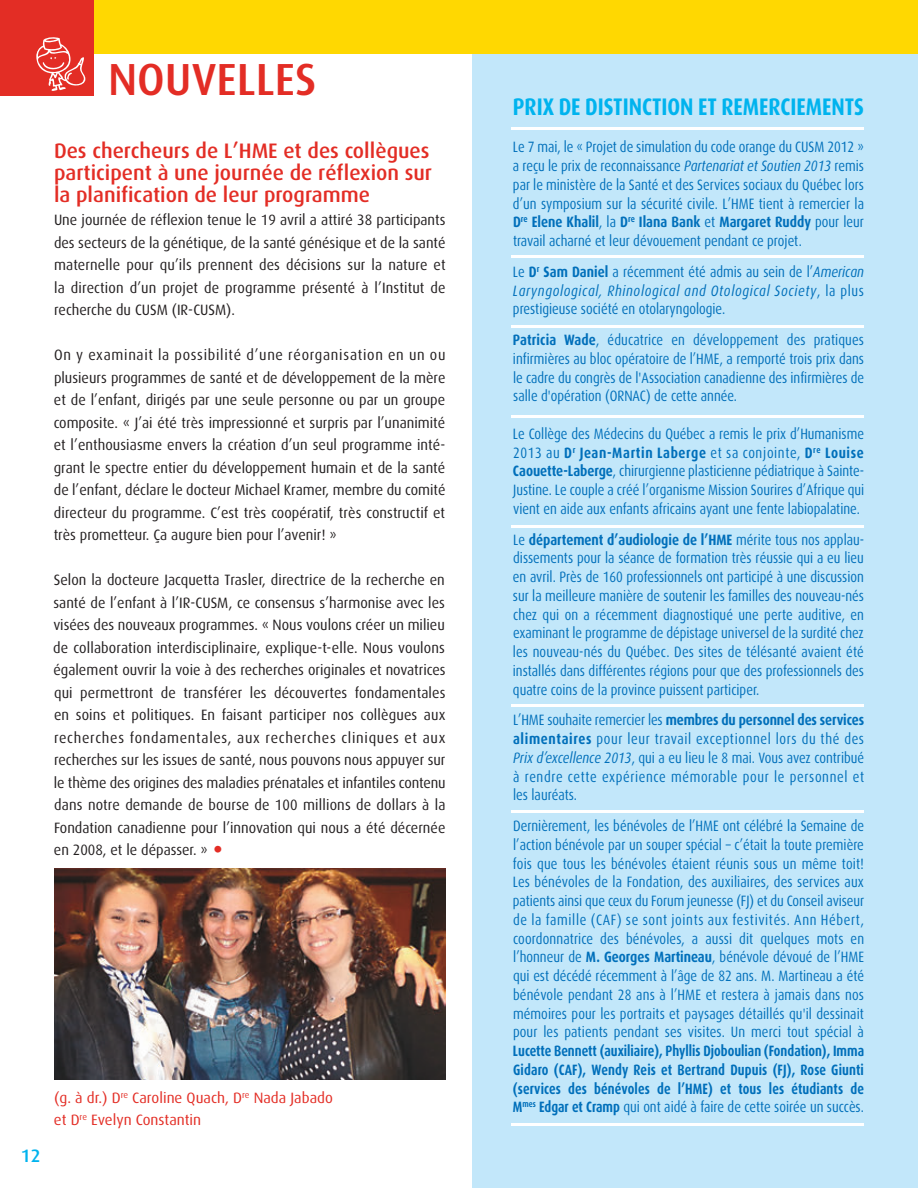
<style>
.page{position:relative;width:918px;height:1188px;background:#fff}
.page>*{position:absolute;margin:0;border:0;box-sizing:border-box;transform-origin:0 0}
.t1{font:500 45px "Dax";color:#e32d25}
.t2{font:36px "Dax";color:#e32d25}
.t3{font:700 24px "Dax";color:#00b3ee;scale:.85 1}
.t4{font:500 21px/22.5px "Dax";color:#e32d25}
.t5{font:500 18px "Dax";color:#00b3ee}
.t6{font:15px/18.8px "Dax";color:#006fba;text-align:justify;scale:.85 1}
.t7{font:15px/22.5px "Dax";color:#231f20;text-align:justify;scale:.95 1}
.t8{font:700 15px/18.8px "Dax";letter-spacing:.01em;color:#006fba;text-align:justify;scale:.8 1}
.t9{font:15px/22.5px "Dax";color:#e32d25}
.s1{font-style:italic}
.s2{font-weight:700}
.s3{font-weight:400}
</style>
<div class="page">
<div style="left:472px;top:33px;width:446px;height:1155px;background:#c2e7fa"></div>
<div style="left:0;top:0;width:918px;height:54px;background:#ffd801"></div>
<hr style="left:511px;top:326px;width:353px;height:2px;background:#fff">
<hr style="left:511px;top:416px;width:353px;height:2px;background:#fff">
<hr style="left:511px;top:705px;width:353px;height:2px;background:#fff">
<hr style="left:511px;top:810px;width:353px;height:3px;background:#fff">
<hr style="left:511px;top:1124px;width:353px;height:2px;background:#fff">
<hr style="left:511px;top:128px;width:353px;height:2px;background:#fff">
<hr style="left:511px;top:255px;width:353px;height:3px;background:#fff">
<div style="left:0;top:0;width:94px;height:96px;background:#e32d25"></div>
<svg style="left:36px;top:37px;width:49px;height:54px"></svg>
<img style="left:54px;top:869px;width:392px;height:211px">
<hr style="left:511px;top:525px;width:353px;height:3px;background:#fff">
<h1 class="t1" style="left:108px;top:54px;width:210px">NOUVELLES</h1>
<h3 class="t4" style="left:54px;top:139px;width:380px">Des chercheurs de L’HME et des collègues participent à une journée de réflexion sur la planification de leur programme</h3>
<p class="t7" style="left:54px;top:209px;width:414px">Une journée de réflexion tenue le 19 avril a attiré 38 participants des secteurs de la génétique, de la santé génésique et de la santé maternelle pour qu’ils prennent des décisions sur la nature et la direction d’un projet de programme présenté à l’Institut de recherche du CUSM (IR-CUSM).</p>
<p class="t7" style="left:54px;top:344px;width:414px">On y examinait la possibilité d’une réorganisation en un ou plusieurs programmes de santé et de développement de la mère et de l’enfant, dirigés par une seule personne ou par un groupe composite. « J’ai été très impressionné et surpris par l’unanimité et l’enthousiasme envers la création d’un seul programme inté&shy;grant le spectre entier du développement humain et de la santé de l’enfant, déclare le docteur Michael Kramer, membre du comité directeur du programme. C’est très coopératif, très constructif et très prometteur. Ça augure bien pour l’avenir! »</p>
<p class="t7" style="left:53px;top:569px;width:415px">Selon la docteure Jacquetta Trasler, directrice de la recherche en santé de l’enfant à l’IR-CUSM, ce consensus s’harmonise avec les visées des nouveaux programmes. « Nous voulons créer un milieu de collaboration interdisciplinaire, explique-t-elle. Nous voulons également ouvrir la voie à des recherches originales et novatrices qui permettront de transférer les découvertes fondamentales en soins et politiques. En faisant participer nos collègues aux recherches fondamentales, aux recherches cliniques et aux recherches sur les issues de santé, nous pouvons nous appuyer sur le thème des origines des maladies prénatales et infantiles contenu dans notre demande de bourse de 100 millions de dollars à la Fondation canadienne pour l’innovation qui nous a été décernée en 2008, et le dépasser. »</p>
<h2 class="t2" style="left:212px;top:830px;width:13px">•</h2>
<p class="t5" style="left:21px;top:1145px;width:21px">12</p>
<p class="t9" style="left:54px;top:1086px;width:280px">(g. à dr.) D<sup>re</sup> Caroline Quach, D<sup>re</sup> Nada Jabado et D<sup>re</sup> Evelyn Constantin</p>
<h3 class="t3" style="left:513px;top:93px;width:414px">PRIX DE DISTINCTION ET REMERCIEMENTS</h3>
<p class="t6" style="left:513px;top:138px;width:415px">Le 7 mai, le « Projet de simulation du code orange du CUSM 2012 » a reçu le prix de reconnaissance <span class="s1">Partenariat et Soutien 2013</span> remis par le ministère de la Santé et des Services sociaux du Québec lors d’un symposium sur la sécurité civile. L’HME tient à remercier la <span class="s2">D</span><sup>re</sup> <span class="s2">Elene Khalil</span>, la <span class="s2">D</span><sup>re</sup> <span class="s2">Ilana Bank</span> et <span class="s2">Margaret Ruddy</span> pour leur travail acharné et leur dévouement pendant ce projet.</p>
<p class="t6" style="left:513px;top:262px;width:414px">Le <span class="s2">D</span><sup>r</sup> <span class="s2">Sam Daniel</span> a récemment été admis au sein de l’<span class="s1">American Laryngological, Rhinological and Otological Society</span>, la plus prestigieuse société en otolaryngologie.</p>
<p class="t6" style="left:513px;top:331px;width:415px"><span class="s2">Patricia Wade</span>, éducatrice en développement des pratiques infirmières au bloc opératoire de l’HME, a remporté trois prix dans le cadre du congrès de l'Association canadienne des infirmières de salle d'opération (ORNAC) de cette année.</p>
<p class="t6" style="left:513px;top:424px;width:415px">Le Collège des Médecins du Québec a remis le prix d’Huma nisme 2013 au <span class="s2">D</span><sup>r</sup> <span class="s2">Jean-Martin Laberge</span> et sa conjointe, <span class="s2">D</span><sup>re</sup> <span class="s2">Louise Caouette-Laberge</span>, chirurgienne plasticienne pédiatrique à Sainte-Justine. Le couple a créé l’organisme Mission Sourires d’Afrique qui vient en aide aux enfants africains ayant une fente labiopalatine.</p>
<p class="t6" style="left:513px;top:530px;width:415px">Le <span class="s2">département d’audiologie de l’HME</span> mérite tous nos applau - dissements pour la séance de formation très réussie qui a eu lieu en avril. Près de 160 professionnels ont participé à une discussion sur la meilleure manière de soutenir les familles des nouveau-nés chez qui on a récemment diagnostiqué une perte auditive, en examinant le programme de dépistage universel de la surdité chez les nouveau-nés du Québec. Des sites de télésanté avaient été installés dans différentes régions pour que des professionnels des quatre coins de la province puissent participer.</p>
<p class="t6" style="left:513px;top:711px;width:415px">L’HME souhaite remercier les <span class="s2">membres du personnel des services alimentaires</span> pour leur travail exceptionnel lors du thé des <span class="s1">Prix d’excellence 2013</span>, qui a eu lieu le 8 mai. Vous avez contribué à rendre cette expérience mémorable pour le personnel et les lauréats.</p>
<p class="t6" style="left:513px;top:817px;width:415px">Dernièrement, les bénévoles de l’HME ont célébré la Semaine de l’action bénévole par un souper spécial – c’était la toute première fois que tous les bénévoles étaient réunis sous un même toit!<br>Les bénévoles de la Fondation, des auxiliaires, des services aux patients ainsi que ceux du Forum jeunesse (FJ) et du Conseil aviseur de la famille (CAF) se sont joints aux festivités. Ann Hébert, coordonnatrice des bénévoles, a aussi dit quelques mots en l’honneur de <span class="s2">M. Georges Martineau</span>, bénévole dévoué de l’HME qui est décédé récemment à l’âge de 82 ans. M. Martineau a été bénévole pendant 28 ans à l’HME et restera à jamais dans nos mémoires pour les portraits et paysages détaillés qu'il dessinait pour les patients pendant ses visites. Un merci tout spécial à</p>
<p class="t8" style="left:513px;top:1042px;width:441px">Lucette Bennett (auxiliaire), Phyllis Djoboulian (Fondation), Imma Gidaro (CAF), Wendy Reis et Bertrand Dupuis (FJ), Rose Giunti (services des bénévoles de l’HME) et tous les étudiants de M<sup>mes</sup> Edgar et Cramp <span class="s3">qui ont aidé à faire de cette soirée un succès.</span></p>
</div>
